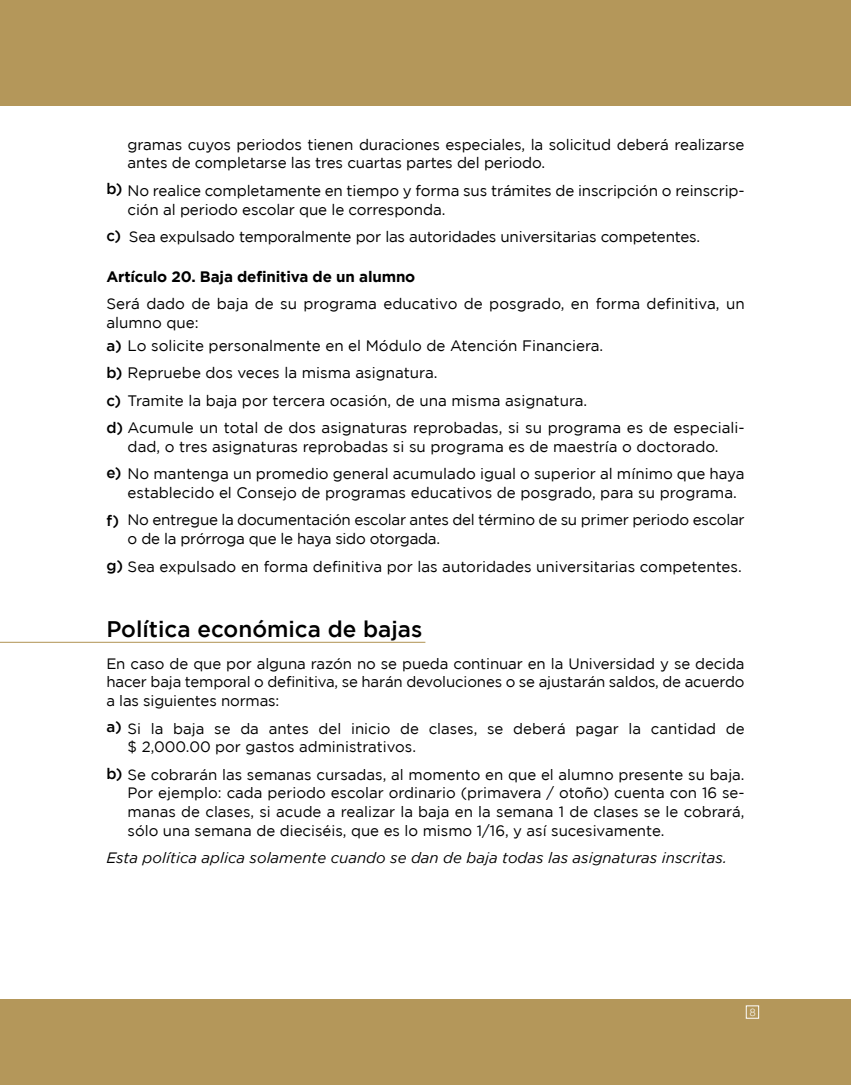
<style>
.page{position:relative;width:851px;height:1085px;background:#fff}
.page>*{position:absolute;margin:0;border:0;box-sizing:border-box;transform-origin:0 0}
.t1{font:500 22.5px "Gotham";color:#000}
.t2{font:15.15px/27.3px "Gotham";letter-spacing:-.01em;color:#000}
.t3{font:700 15.15px "Gotham";letter-spacing:-.01em;color:#000}
.t4{font:500 15.15px "Gotham";color:#000}
.t5{font:15px/18.8px "Gotham";color:#000;text-align:justify}
.t6{font:italic 15px "Gotham";color:#000}
.t7{font:300 10.5px "Helvetica Neue";color:#fff}
.s1{font-weight:500}
.s2{font-weight:500;font-size:15.15px}
</style>
<div class="page">
<hr style="left:0;top:641px;width:425px;height:1px;background:#b4975a">
<div style="left:0;top:999px;width:850px;height:85px;background:#b4975a"></div>
<div style="left:0;top:0;width:850px;height:106px;background:#b4975a"></div>
<p class="t2" style="left:128px;top:135px;width:618px;line-height:18.8px">gramas cuyos periodos tienen duraciones especiales, la solicitud deberá realizarse antes de completarse las tres cuartas partes del periodo.</p>
<p class="t2" style="left:128px;top:181px;width:618px;line-height:18.8px">No realice completamente en tiempo y forma sus trámites de inscripción o reinscrip&shy;ción al periodo escolar que le corresponda.</p>
<p class="t2" style="left:129px;top:223px;width:572px">Sea expulsado temporalmente por las autoridades universitarias competentes.</p>
<p class="t3" style="left:106px;top:268px;width:310px">Artículo 20. Baja definitiva de un alumno</p>
<p class="t2" style="left:106px;top:294px;width:639px;line-height:18.8px">Será dado de baja de su programa educativo de posgrado, en forma definitiva, un alumno que:</p>
<p class="t2" style="left:106px;top:332px;width:639px"><span class="s1">a)</span> Lo solicite personalmente en el Módulo de Atención Financiera.<br><span class="s1">b)</span> Repruebe dos veces la misma asignatura.<br><span class="s1">c)</span> Tramite la baja por tercera ocasión, de una misma asignatura.<br><span class="s1">d)</span> Acumule un total de dos asignaturas reprobadas, si su programa es de especiali-</p>
<p class="t2" style="left:106px;top:432px;width:639px;text-align:center">dad, o tres asignaturas reprobadas si su programa es de maestría o doctorado.<br><span class="s1">e)</span> No mantenga un promedio general acumulado igual o superior al mínimo que haya</p>
<p class="t2" style="left:128px;top:478px;width:618px">establecido el Consejo de programas educativos de posgrado, para su programa.<br>No entregue la documentación escolar antes del término de su primer periodo escolar</p>
<p class="t2" style="left:106px;top:525px;width:637px;text-indent:21px">o de la prórroga que le haya sido otorgada.<br><span class="s1">g)</span> Sea expulsado en forma definitiva por las autoridades universitarias competentes.</p>
<p class="t4" style="left:106px;top:180px;width:18px">b)</p>
<p class="t4" style="left:106px;top:227px;width:16px">c)</p>
<p class="t4" style="left:106px;top:511px;width:14px">f)</p>
<h1 class="t1" style="left:106px;top:616px;width:317px">Política económica de bajas</h1>
<p class="t5" style="left:106px;top:653px;width:639px">En caso de que por alguna razón no se pueda continuar en la Universidad y se decida hacer baja temporal o definitiva, se harán devoluciones o se ajustarán saldos, de acuerdo a las siguientes normas:</p>
<p class="t5" style="left:128px;top:718px;width:618px;text-indent:-21px"><span class="s2">a)</span> Si la baja se da antes del inicio de clases, se deberá pagar la cantidad de $ 2,000.00 por gastos administrativos.</p>
<p class="t5" style="left:128px;top:764px;width:618px;text-indent:-21px"><span class="s2">b)</span> Se cobrarán las semanas cursadas, al momento en que el alumno presente su baja.<br>Por ejemplo: cada periodo escolar ordinario (primavera / otoño) cuenta con 16 se&shy;manas de clases, si acude a realizar la baja en la semana 1 de clases se le cobrará, sólo una semana de dieciséis, que es lo mismo 1/16, y así sucesivamente.</p>
<p class="t6" style="left:106px;top:849px;width:622px">Esta política aplica solamente cuando se dan de baja todas las asignaturas inscritas.</p>
<p class="t7" style="left:749px;top:1003px;width:7px">8</p>
</div>
